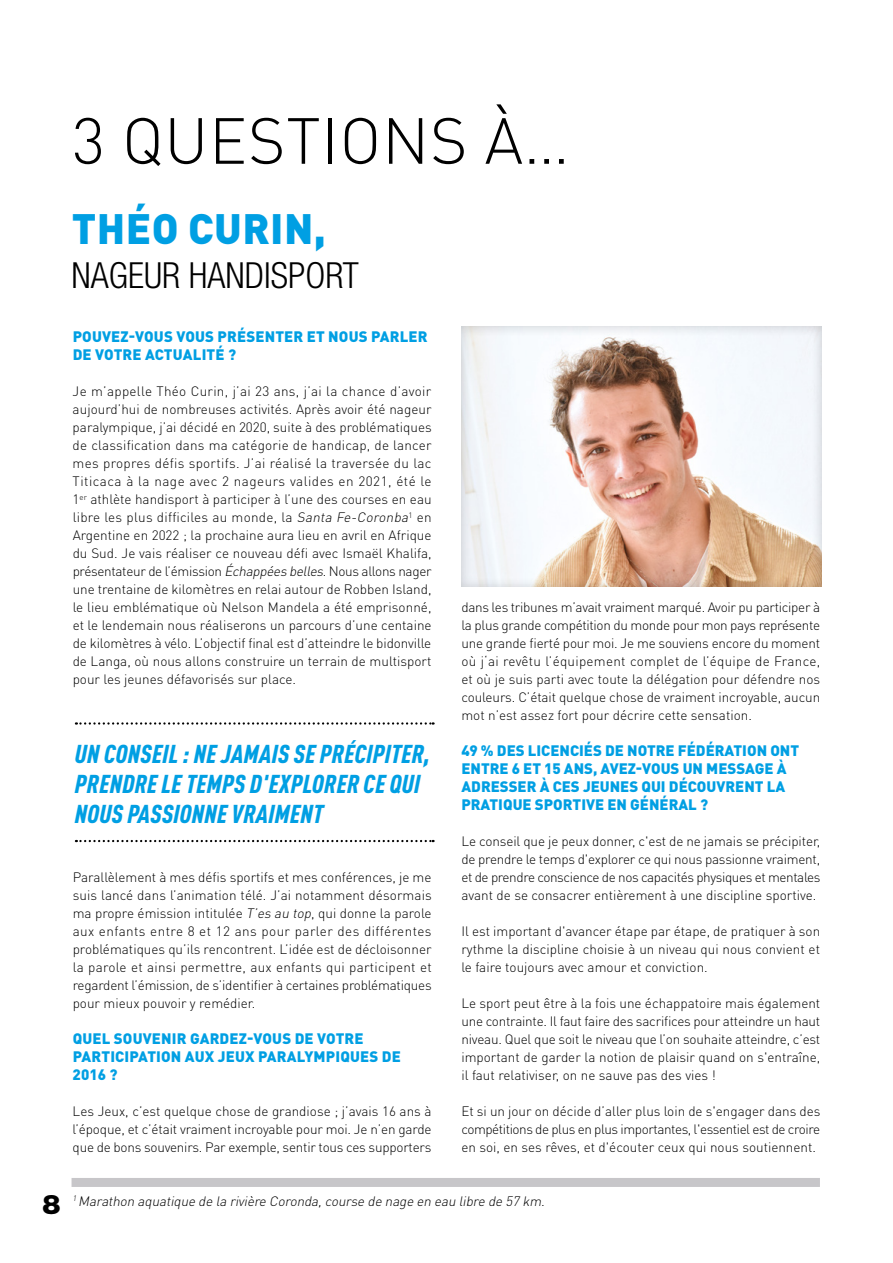
<style>
.page{position:relative;width:893px;height:1263px;background:#fff}
.page>*{position:absolute;margin:0;border:0;box-sizing:border-box;transform-origin:0 0}
.t1{font:300 64.05px "DIN Pro";letter-spacing:.01em;color:#000}
.t2{font:900 42px "DIN Pro";letter-spacing:.01em;color:#009fe3}
.t3{font:300 condensed 36px "Helvetica Neue LT Std";color:#000}
.t4{font:900 27px "Helvetica Neue LT Std";color:#000}
.t5{font:italic 900 condensed 25.5px/30px "DIN Pro";letter-spacing:.01em;color:#009fe3}
.t6{font:900 15px/18px "DIN Pro";color:#009fe3}
.t7{font:300 13.5px/18px "DIN Pro";color:#000;text-align:justify}
.t8{font:italic 300 13.5px "DIN Pro";color:#000}
.s1{font-style:italic}
</style>
<div class="page">
<div style="left:72px;top:1178px;width:748px;height:9px;background:#c7c6c9"></div>
<div style="left:448px;top:317px;width:385px;height:271px;background:#000;opacity:.19"></div>
<hr style="left:892px;top:0;width:1px;height:1263px;background:#f7f7f7">
<svg style="left:76px;top:722px;width:358px;height:3px"></svg>
<svg style="left:76px;top:840px;width:358px;height:2px"></svg>
<h1 class="t1" style="left:72px;top:97px;width:499px">3 QUESTIONS À…</h1>
<h2 class="t2" style="left:72px;top:201px;width:256px">THÉO CURIN,</h2>
<h3 class="t3" style="left:72px;top:254px;width:289px">NAGEUR HANDISPORT</h3>
<p class="t6" style="left:73px;top:327px;width:356px">POUVEZ-VOUS VOUS PRÉSENTER ET NOUS PARLER<br>DE VOTRE ACTUALITÉ ?</p>
<p class="t7" style="left:73px;top:382px;width:361px">Je m’appelle Théo Curin, j’ai 23 ans, j’ai la chance d’avoir aujourd’hui de nombreuses activités. Après avoir été nageur paralympique, j’ai décidé en 2020, suite à des problématiques de classification dans ma catégorie de handicap, de lancer mes propres défis sportifs. J’ai réalisé la traversée du lac Titicaca à la nage avec 2 nageurs valides en 2021, été le 1<sup>er</sup> athlète handisport à participer à l’une des courses en eau libre les plus difficiles au monde, la <span class="s1">Santa Fe-Coronba</span><sup>1</sup> en Argentine en 2022 ; la prochaine aura lieu en avril en Afrique du Sud. Je vais réaliser ce nouveau défi avec Ismaël Khalifa, présentateur de l’émission <span class="s1">Échappées belles</span>. Nous allons nager une trentaine de kilomètres en relai autour de Robben Island, le lieu emblématique où Nelson Mandela a été emprisonné, et le lendemain nous réaliserons un parcours d’une centaine de kilomètres à vélo. L’objectif final est d’atteindre le bidonville de Langa, où nous allons construire un terrain de multisport pour les jeunes défavorisés sur place.</p>
<h3 class="t5" style="left:75px;top:736px;width:357px">UN CONSEIL : NE JAMAIS SE PRÉCIPITER,<br>PRENDRE LE TEMPS D'EXPLORER CE QUI<br>NOUS PASSIONNE VRAIMENT</h3>
<p class="t7" style="left:73px;top:868px;width:361px">Parallèlement à mes défis sportifs et mes conférences, je me suis lancé dans l’animation télé. J’ai notamment désormais ma propre émission intitulée <span class="s1">T’es au top</span>, qui donne la parole aux enfants entre 8 et 12 ans pour parler des différentes problématiques qu’ils rencontrent. L’idée est de décloisonner la parole et ainsi permettre, aux enfants qui participent et regardent l’émission, de s’identifier à certaines problématiques pour mieux pouvoir y remédier.</p>
<p class="t6" style="left:73px;top:1029px;width:330px">QUEL SOUVENIR GARDEZ-VOUS DE VOTRE<br>PARTICIPATION AUX JEUX PARALYMPIQUES DE<br>2016 ?</p>
<p class="t7" style="left:73px;top:1102px;width:360px">Les Jeux, c’est quelque chose de grandiose ; j’avais 16 ans à l’époque, et c’était vraiment incroyable pour moi. Je n’en garde que de bons souvenirs. Par exemple, sentir tous ces supporters</p>
<p class="t7" style="left:461px;top:598px;width:360px">dans les tribunes m’avait vraiment marqué. Avoir pu participer à la plus grande compétition du monde pour mon pays représente une grande fierté pour moi. Je me souviens encore du moment où j‘ai revêtu l’équipement complet de l’équipe de France, et où je suis parti avec toute la délégation pour défendre nos couleurs. C’était quelque chose de vraiment incroyable, aucun mot n’est assez fort pour décrire cette sensation.</p>
<p class="t6" style="left:461px;top:741px;width:339px">49 % DES LICENCIÉS DE NOTRE FÉDÉRATION ONT ENTRE 6 ET 15 ANS, AVEZ-VOUS UN MESSAGE À ADRESSER À CES JEUNES QUI DÉCOUVRENT LA PRATIQUE SPORTIVE EN GÉNÉRAL ?</p>
<p class="t7" style="left:461px;top:832px;width:361px">Le conseil que je peux donner, c'est de ne jamais se précipiter, de prendre le temps d'explorer ce qui nous passionne vraiment, et de prendre conscience de nos capacités physiques et mentales avant de se consacrer entièrement à une discipline sportive.</p>
<p class="t7" style="left:461px;top:922px;width:360px">Il est important d'avancer étape par étape, de pratiquer à son rythme la discipline choisie à un niveau qui nous convient et le faire toujours avec amour et conviction.</p>
<p class="t7" style="left:461px;top:994px;width:360px">Le sport peut être à la fois une échappatoire mais également une contrainte. Il faut faire des sacrifices pour atteindre un haut niveau. Quel que soit le niveau que l’on souhaite atteindre, c’est important de garder la notion de plaisir quand on s'entraîne, il faut relativiser, on ne sauve pas des vies !</p>
<p class="t7" style="left:461px;top:1102px;width:361px">Et si un jour on décide d’aller plus loin de s'engager dans des compétitions de plus en plus importantes, l'essentiel est de croire en soi, en ses rêves, et d'écouter ceux qui nous soutiennent.</p>
<h3 class="t4" style="left:43px;top:1188px;width:20px">8</h3>
<p class="t8" style="left:72px;top:1191px;width:477px"><sup>1</sup> Marathon aquatique de la rivière Coronda,course de nage en eau libre de 57 km.</p>
</div>
